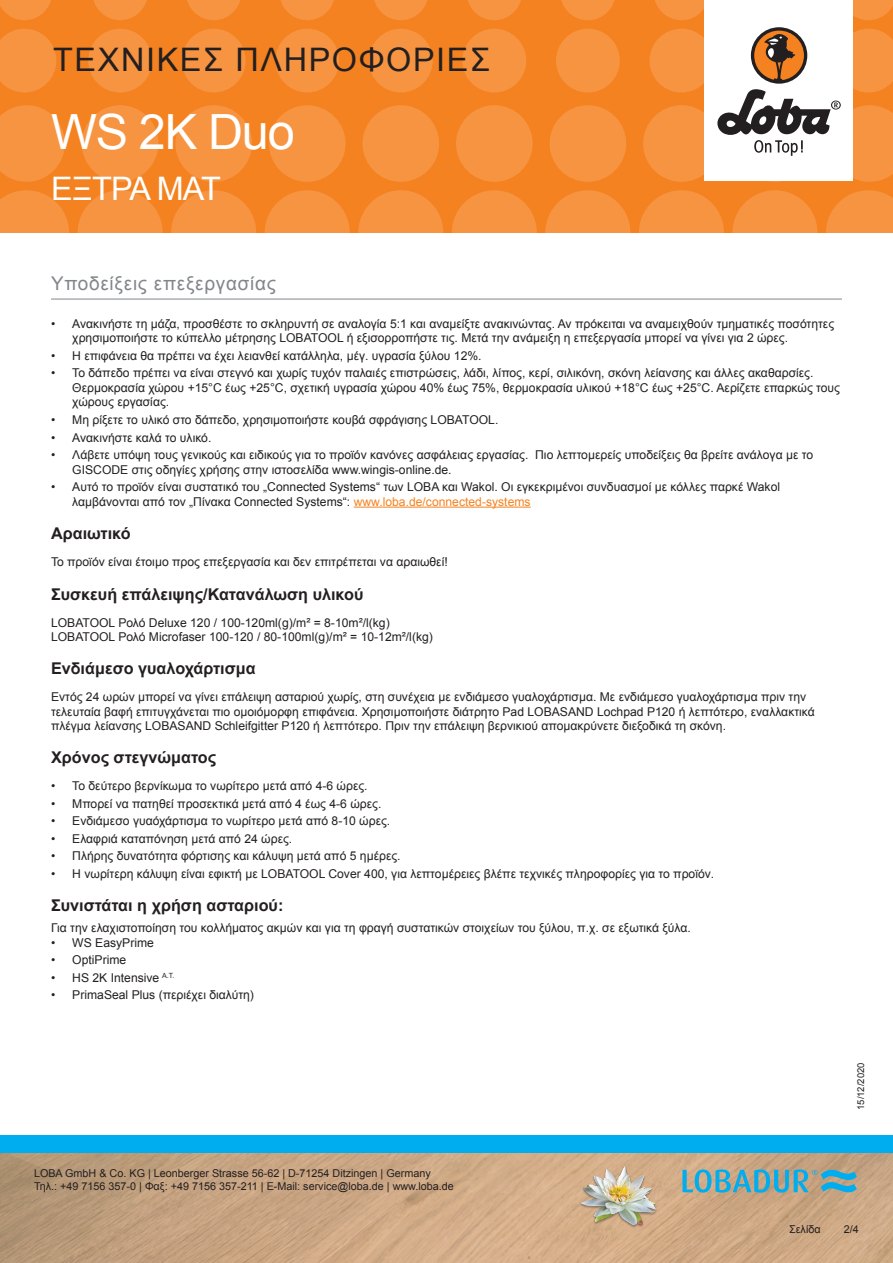
<style>
.page{position:relative;width:893px;height:1263px;background:#fff}
.page>*{position:absolute;margin:0;border:0;box-sizing:border-box;transform-origin:0 0}
.Produktname_Arial{font:48.6px "Arial";letter-spacing:-.025em;color:#fff}
.t1{font:32.4px "Arial";letter-spacing:.05em;color:#231f20}
.t2{font:32.4px "Arial";letter-spacing:-.025em;color:#fff}
.Titel_grau_Arial{font:18.9px "Arial";letter-spacing:.04em;color:#82858b}
.h1_Arial{font:700 16.2px "Arial";color:#231f20}
.Text_Arial{font:12.15px/14.5px "Arial";color:#231f20}
.t3{font:10.8px/12.9px "Arial";color:#231f20}
.t4{font:9.45px "Arial";color:#231f20}
.s1{color:#f58220}
</style>
<div class="page">
<div style="left:0;top:0;width:893px;height:233px;background:#f58220"></div>
<svg style="left:0;top:190px;width:69px;height:43px"></svg>
<svg style="left:78px;top:190px;width:85px;height:85px;fill:#f69441"></svg>
<svg style="left:171px;top:190px;width:85px;height:85px;fill:#f69441"></svg>
<svg style="left:265px;top:190px;width:85px;height:85px;fill:#f69441"></svg>
<svg style="left:358px;top:190px;width:85px;height:85px;fill:#f69441"></svg>
<svg style="left:545px;top:190px;width:85px;height:85px;fill:#f69441"></svg>
<svg style="left:452px;top:190px;width:85px;height:85px;fill:#f69441"></svg>
<svg style="left:732px;top:190px;width:85px;height:85px;fill:#f69441"></svg>
<svg style="left:639px;top:190px;width:85px;height:85px;fill:#f69441"></svg>
<svg style="left:826px;top:190px;width:67px;height:43px"></svg>
<svg style="left:0;top:105px;width:65px;height:77px"></svg>
<svg style="left:82px;top:105px;width:76px;height:77px"></svg>
<svg style="left:175px;top:105px;width:77px;height:77px"></svg>
<svg style="left:269px;top:105px;width:76px;height:77px"></svg>
<svg style="left:456px;top:105px;width:77px;height:77px"></svg>
<svg style="left:362px;top:105px;width:77px;height:77px"></svg>
<svg style="left:550px;top:105px;width:76px;height:77px"></svg>
<svg style="left:0;top:29px;width:56px;height:63px"></svg>
<svg style="left:182px;top:29px;width:64px;height:63px"></svg>
<svg style="left:88px;top:29px;width:64px;height:63px"></svg>
<svg style="left:275px;top:29px;width:64px;height:63px"></svg>
<svg style="left:462px;top:29px;width:64px;height:63px"></svg>
<svg style="left:369px;top:29px;width:64px;height:63px"></svg>
<svg style="left:556px;top:29px;width:64px;height:63px"></svg>
<svg style="left:0;top:0;width:51px;height:20px"></svg>
<svg style="left:187px;top:0;width:53px;height:20px"></svg>
<svg style="left:468px;top:0;width:53px;height:20px"></svg>
<svg style="left:655px;top:0;width:49px;height:20px"></svg>
<svg style="left:93px;top:0;width:54px;height:20px"></svg>
<svg style="left:374px;top:0;width:54px;height:20px"></svg>
<svg style="left:281px;top:0;width:53px;height:20px"></svg>
<svg style="left:561px;top:0;width:54px;height:20px"></svg>
<svg style="left:853px;top:0;width:40px;height:20px"></svg>
<img style="left:0;top:1152px;width:893px;height:111px">
<div style="left:0;top:1135px;width:893px;height:17px;background:#00aeef"></div>
<div style="left:704px;top:0;width:149px;height:181px;background:#fff"></div>
<svg style="left:643px;top:29px;width:250px;height:153px"></svg>
<img style="left:578px;top:1161px;width:82px;height:81px">
<svg style="left:682px;top:1169px;width:175px;height:24px;background:#75a8ae"></svg>
<hr style="left:354px;top:507px;width:177px;height:1px;background:#f58220">
<hr style="left:51px;top:299px;width:791px;height:1px;background:#82858b">
<h2 class="t1" style="left:53px;top:38px;width:439px">ΤΕΧΝΙΚΈΣ ΠΛΗΡΟΦΟΡΊ ΕΣ</h2>
<p class="Produktname_Arial" style="left:51px;top:100px;width:245px">WS 2K Duo</p>
<h2 class="t2" style="left:51px;top:167px;width:172px">ΈΞΤΡΑ ΜΑΤ</h2>
<p class="Titel_grau_Arial" style="left:51px;top:271px;width:226px">Υποδείξεις επεξεργασίας</p>
<p class="Text_Arial" style="left:72px;top:316px;width:763px;text-indent:-21px">• Ανακινήστε τη μάζα, προσθέστε το σκληρυντή σε αναλογία 5:1 και αναμείξτε ανακινώντας. Αν πρόκειται να αναμειχθούν τμηματικές ποσότητες χρησιμοποιήστε το κύπελλο μέτρησης LOBATOOL ή εξισορροπήστε τις. Μετά την ανάμειξη η επεξεργασία μπορεί να γίνει για 2 ώρες.</p>
<p class="Text_Arial" style="left:51px;top:348px;width:432px">• Η επιφάνεια θα πρέπει να έχει λειανθεί κατάλληλα, μέγ. υγρασία ξύλου 12%.</p>
<p class="Text_Arial" style="left:72px;top:366px;width:769px;text-indent:-21px">• Το δάπεδο πρέπει να είναι στεγνό και χωρίς τυχόν παλαιές επιστρώσεις, λάδι, λίπος, κερί, σιλικόνη, σκόνη λείανσης και άλλες ακαθαρσίες.<br>Θερμοκρασία χώρου +15°C έως +25°C, σχετική υγρασία χώρου 40% έως 75%, θερμοκρασία υλικού +18°C έως +25°C. Αερίζετε επαρκώς τους χώρους εργασίας.</p>
<p class="Text_Arial" style="left:51px;top:413px;width:449px">• Μη ρίξετε το υλικό στο δάπεδο, χρησιμοποιήστε κουβά σφράγισης LOBATOOL.</p>
<p class="Text_Arial" style="left:51px;top:430px;width:162px">• Ανακινήστε καλά το υλικό.</p>
<p class="Text_Arial" style="left:72px;top:448px;width:742px;text-indent:-21px">• Λάβετε υπόψη τους γενικούς και ειδικούς για το προϊόν κανόνες ασφάλειας εργασίας. Πιο λεπτομερείς υποδείξεις θα βρείτε ανάλογα με το<br>GISCODE στις οδηγίες χρήσης στην ιστοσελίδα www.wingis-online.de.</p>
<p class="Text_Arial" style="left:72px;top:480px;width:709px;text-indent:-21px">• Αυτό το προϊόν είναι συστατικό του „Connected Systems“ των LOBA και Wakol. Οι εγκεκριμένοι συνδυασμοί με κόλλες παρκέ Wakol λαμβάνονται από τον „Πίνακα Connected Systems“: <span class="s1">www.loba.de/connected-systems</span></p>
<p class="h1_Arial" style="left:51px;top:522px;width:81px">Αραιωτικό</p>
<p class="Text_Arial" style="left:51px;top:554px;width:398px">Το προϊόν είναι έτοιμο προς επεξεργασία και δεν επιτρέπεται να αραιωθεί!</p>
<p class="h1_Arial" style="left:51px;top:583px;width:314px">Συσκευή επάλειψης/Κατανάλωση υλικού</p>
<p class="Text_Arial" style="left:51px;top:615px;width:383px">LOBATOOL Ρολό Deluxe 120 / 100-120ml(g)/m² = 8-10m²/l(kg)<br>LOBATOOL Ρολό Microfaser 100-120 / 80-100ml(g)/m² = 10-12m²/l(kg)</p>
<p class="h1_Arial" style="left:51px;top:658px;width:206px">Ενδιάμεσο γυαλοχάρτισμα</p>
<p class="Text_Arial" style="left:51px;top:690px;width:765px">Εντός 24 ωρών μπορεί να γίνει επάλειψη ασταριού χωρίς, στη συνέχεια με ενδιάμεσο γυαλοχάρτισμα. Με ενδιάμεσο γυαλοχάρτισμα πριν την τελευταία βαφή επιτυγχάνεται πιο ομοιόμορφη επιφάνεια. Χρησιμοποιήστε διάτρητο Pad LOBASAND Lochpad P120 ή λεπτότερο, εναλλακτικά πλέγμα λείανσης LOBASAND Schleifgitter P120 ή λεπτότερο. Πριν την επάλειψη βερνικιού απομακρύνετε διεξοδικά τη σκόνη.</p>
<p class="h1_Arial" style="left:51px;top:747px;width:167px">Χρόνος στεγνώματος</p>
<p class="Text_Arial" style="left:51px;top:779px;width:318px">• Το δεύτερο βερνίκωμα το νωρίτερο μετά από 4-6 ώρες.</p>
<p class="Text_Arial" style="left:51px;top:796px;width:332px">• Μπορεί να πατηθεί προσεκτικά μετά από 4 έως 4-6 ώρες.</p>
<p class="Text_Arial" style="left:51px;top:814px;width:341px">• Ενδιάμεσο γυαόχάρτισμα το νωρίτερο μετά από 8-10 ώρες.</p>
<p class="Text_Arial" style="left:51px;top:831px;width:243px">• Ελαφριά καταπόνηση μετά από 24 ώρες.</p>
<p class="Text_Arial" style="left:51px;top:849px;width:351px">• Πλήρης δυνατότητα φόρτισης και κάλυψη μετά από 5 ημέρες.</p>
<p class="Text_Arial" style="left:51px;top:866px;width:665px">• Η νωρίτερη κάλυψη είναι εφικτή με LOBATOOL Cover 400, για λεπτομέρειες βλέπε τεχνικές πληροφορίες για το προϊόν.</p>
<p class="h1_Arial" style="left:51px;top:894px;width:234px">Συνιστάται η χρήση ασταριού:</p>
<p class="Text_Arial" style="left:51px;top:920px;width:641px">Για την ελαχιστοποίηση του κολλήματος ακμών και για τη φραγή συστατικών στοιχείων του ξύλου, π.χ. σε εξωτικά ξύλα.</p>
<p class="Text_Arial" style="left:51px;top:935px;width:104px">• WS EasyPrime</p>
<p class="Text_Arial" style="left:51px;top:953px;width:77px">• OptiPrime</p>
<p class="Text_Arial" style="left:51px;top:970px;width:125px">• HS 2K Intensive <sup>A.T.</sup></p>
<p class="Text_Arial" style="left:51px;top:988px;width:204px">• PrimaSeal Plus (περιέχει διαλύτη)</p>
<p class="t3" style="left:34px;top:1167px;width:421px">LOBA GmbH &amp; Co. KG | Leonberger Strasse 56-62 | D-71254 Ditzingen | Germany<br>Τηλ.: +49 7156 357-0 | Φαξ: +49 7156 357-211 | E-Mail: service@loba.de | www.loba.de</p>
<p class="t4" style="left:855px;top:1110px;width:49px;rotate:-90deg">15/12/2020</p>
<p class="t3" style="left:789px;top:1222px;width:33px">Σελίδα</p>
<p class="t3" style="left:844px;top:1222px;width:17px">2/4</p>
</div>
